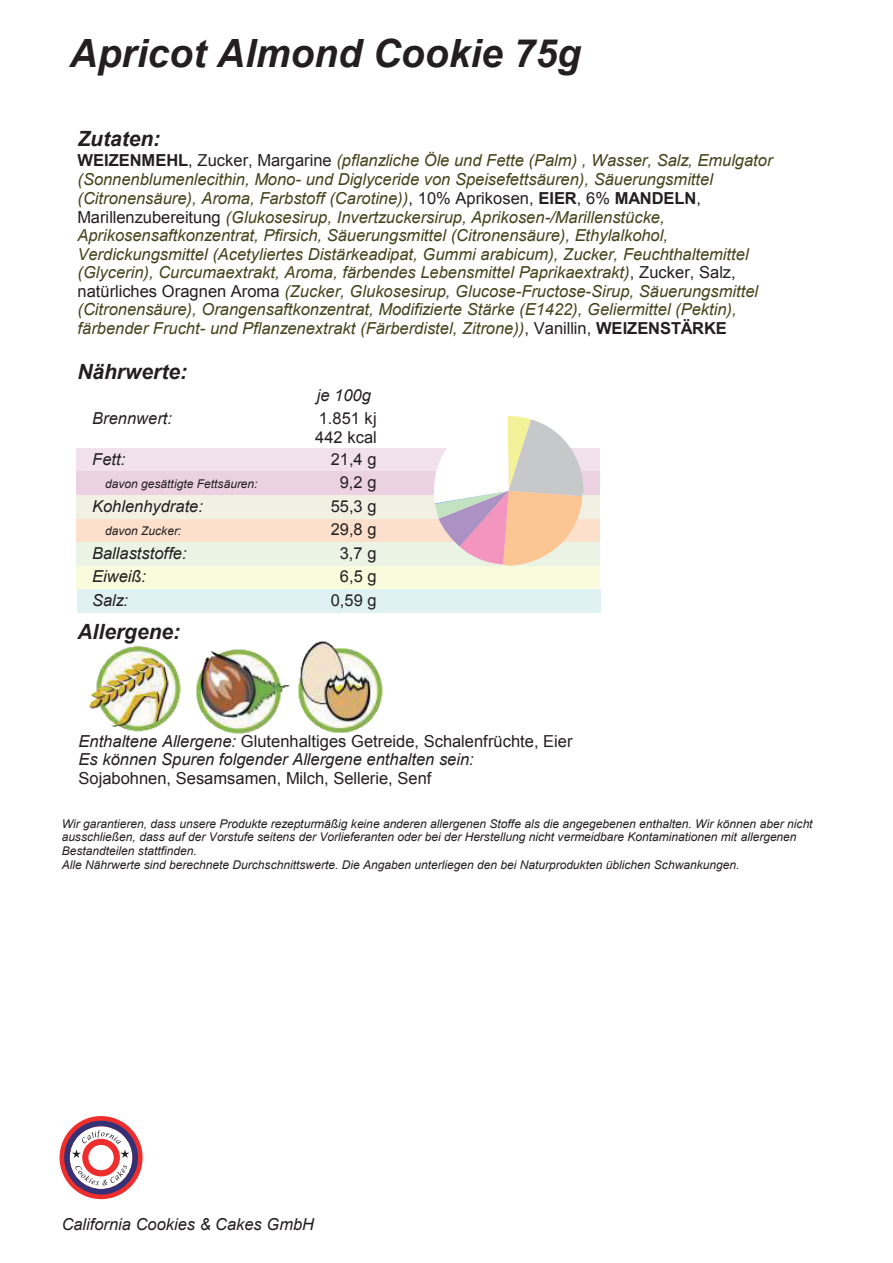
<style>
.page{position:relative;width:893px;height:1263px;background:#fff}
.page>*{position:absolute;margin:0;border:0;box-sizing:border-box;transform-origin:0 0}
.t1{font:italic 700 39px "Arial";color:#231f20}
.t2{font:italic 700 21px "Arial";color:#231f20}
.t3{font:italic 16.5px/18.6px "Arial";color:#42451b}
.t4{font:italic 16.5px/23.7px "Arial";color:#231f20}
.t5{font:16.5px/23.5px "Arial";color:#231f20;text-align:center}
.t6{font:italic 12px/13.6px "Arial";letter-spacing:-.005em;color:#231f20}
.s1{font-weight:700;font-style:normal;color:#231f20}
.s2{font-style:normal;color:#231f20}
.s3{font-size:16.5px;color:#ebd1e2}
.s4{font-size:16.5px;color:#fce0cc}
.s5{font-style:normal}
</style>
<div class="page">
<svg style="left:60px;top:1116px;width:83px;height:83px"></svg>
<img style="left:299px;top:641px;width:84px;height:92px">
<img style="left:197px;top:649px;width:102px;height:85px">
<div style="left:76px;top:565px;width:524px;height:24px;background:#fafadc"></div>
<div style="left:76px;top:542px;width:524px;height:24px;background:#eaf3e4"></div>
<div style="left:76px;top:518px;width:524px;height:24px;background:#fce0cc"></div>
<div style="left:76px;top:448px;width:524px;height:24px;background:#f1e1ed"></div>
<div style="left:76px;top:471px;width:524px;height:24px;background:#ebd1e2"></div>
<div style="left:76px;top:495px;width:524px;height:24px;background:#f2efe3"></div>
<div style="left:77px;top:589px;width:524px;height:24px;background:#e0f1f4"></div>
<img style="left:88px;top:646px;width:109px;height:86px">
<svg style="left:433px;top:415px;width:150px;height:151px"></svg>
<h1 class="t1" style="left:70px;top:28px;width:513px">Apricot Almond Cookie 75g</h1>
<p class="t2" style="left:77px;top:125px;width:84px">Zutaten:</p>
<p class="t3" style="left:77px;top:151px;width:697px"><span class="s1">WEIZENMEHL</span><span class="s2">, Zucker, Margarine</span> (pflanzliche Öle und Fette (Palm) , Wasser, Salz, Emulgator (Sonnenblumenlecithin, Mono- und Diglyceride von Speisefettsäuren), Säuerungsmittel (Citronensäure), Aroma, Farbstoff (Carotine))<span class="s2">, 10% Aprikosen,</span> <span class="s1">EIER</span><span class="s2">, 6%</span> <span class="s1">MANDELN</span><span class="s2">, Marillenzubereitung</span> (Glukosesirup, Invertzuckersirup, Aprikosen-/Marillenstücke, Aprikosensaftkonzentrat, Pfirsich, Säuerungsmittel (Citronensäure), Ethylalkohol, Verdickungsmittel (Acetyliertes Distärkeadipat, Gummi arabicum), Zucker, Feuchthaltemittel (Glycerin), Curcumaextrakt, Aroma, färbendes Lebensmittel Paprikaextrakt)<span class="s2">, Zucker, Salz, natürliches Oragnen Aroma</span> (Zucker, Glukosesirup, Glucose-Fructose-Sirup, Säuerungsmittel (Citronensäure), Orangensaftkonzentrat, Modifizierte Stärke (E1422), Geliermittel (Pektin), färbender Frucht- und Pflanzenextrakt (Färberdistel, Zitrone))<span class="s2">, Vanillin,</span> <span class="s1">WEIZENSTÄRKE</span></p>
<p class="t2" style="left:77px;top:357px;width:111px">Nährwerte:</p>
<p class="t4" style="left:317px;top:384px;width:56px">je 100g</p>
<p class="t4" style="left:92px;top:406px;width:81px">Brennwert:</p>
<p class="t5" style="left:315px;top:408px;width:63px;line-height:19px;text-align:left">1.851 kj<br>442 kcal</p>
<p class="t4" style="left:92px;top:447px;width:35px">Fett:</p>
<p class="t5" style="left:331px;top:447px;width:47px">21,4 g</p>
<p class="t6" style="left:105px;top:477px;width:159px">davon gesättigte Fettsäuren:<span class="s3">.</span></p>
<p class="t4" style="left:92px;top:494px;width:112px">Kohlenhydrate:</p>
<p class="t4" style="left:92px;top:541px;width:96px">Ballaststoffe:<br>Eiweiß:<br>Salz:</p>
<p class="t2" style="left:77px;top:618px;width:104px">Allergene:</p>
<p class="t6" style="left:105px;top:525px;width:82px">davon Zucker:<span class="s4">.</span></p>
<p class="t5" style="left:331px;top:471px;width:47px">9,2 g<br>55,3 g</p>
<p class="t5" style="left:331px;top:518px;width:47px">29,8 g<br>3,7 g</p>
<p class="t5" style="left:340px;top:565px;width:38px">6,5 g</p>
<p class="t5" style="left:331px;top:588px;width:47px">0,59 g</p>
<p class="t4" style="left:79px;top:732px;width:495px;line-height:18.5px">Enthaltene Allergene: <span class="s5">Glutenhaltiges Getreide, Schalenfrüchte, Eier<br></span>Es können Spuren folgender Allergene enthalten sein:</p>
<p class="t5" style="left:79px;top:766px;width:354px">Sojabohnen, Sesamsamen, Milch, Sellerie, Senf</p>
<p class="t6" style="left:62px;top:817px;width:752px">Wir garantieren, dass unsere Produkte rezepturmäßig keine anderen allergenen Stoffe als die angegebenen enthalten. Wir können aber nicht ausschließen, dass auf der Vorstufe seitens der Vorlieferanten oder bei der Herstellung nicht vermeidbare Kontaminationen mit allergenen Bestandteilen stattfinden.<br>Alle Nährwerte sind berechnete Durchschnittswerte. Die Angaben unterliegen den bei Naturprodukten üblichen Schwankungen.</p>
<p class="t4" style="left:62px;top:1212px;width:254px">California Cookies &amp; Cakes GmbH</p>
</div>
